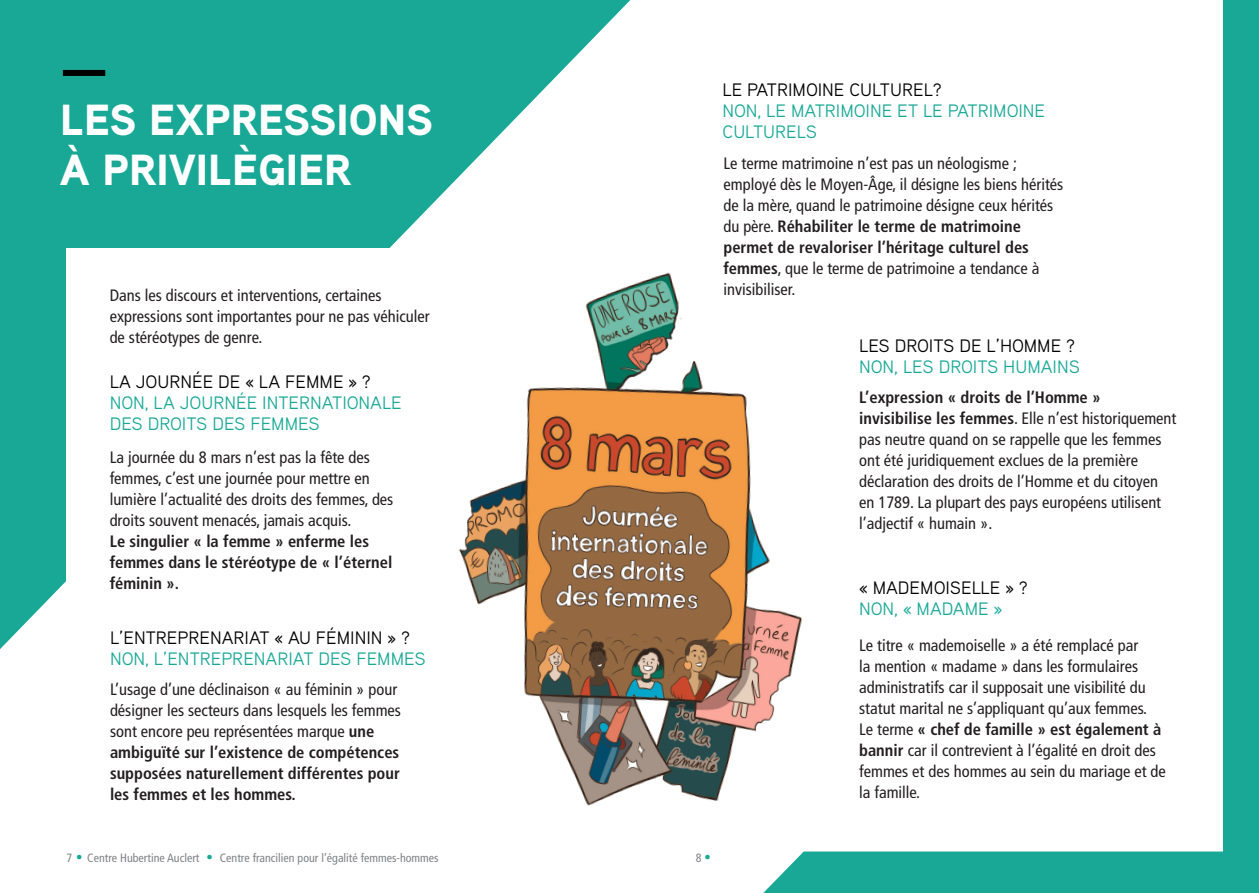
<style>
.page{position:relative;width:1259px;height:893px;background:#fff}
.page>*{position:absolute;margin:0;border:0;box-sizing:border-box;transform-origin:0 0}
.t1{font:900 43.5px/49.5px "Aaux Pro OT";color:#fff}
.t2{font:18px/21px "Aaux Pro OT";color:#19a896}
.t3{font:18px/21px "Aaux Pro OT";color:#000001}
.t4{font:condensed 16.5px/21px "Frutiger LT Std";color:#231f20}
.t5{font:700 condensed 16.5px/21px "Frutiger LT Std";color:#231f20}
.t6{font:condensed 12px "Frutiger LT Std";color:#808285}
.s1{color:#000001}
.s2{font-weight:700}
.s3{color:#19a896}
.s4{font-family:"Arial Narrow";font-weight:700;font-style:italic;font-stretch:normal;font-size:10.5px;color:#19a896}
</style>
<div class="page">
<svg style="left:0;top:0;width:630px;height:649px;fill:#19a896"></svg>
<div style="left:66px;top:248px;width:503px;height:370px;background:#fff"></div>
<div style="left:63px;top:70px;width:42px;height:6px;background:#000001"></div>
<div style="left:1223px;top:0;width:36px;height:893px;background:#19a896"></div>
<svg style="left:763px;top:851px;width:460px;height:42px"></svg>
<img style="left:429px;top:249px;width:374px;height:557px">
<p class="t1" style="left:60px;top:94px;width:374px">LES EXPRESSIONS<br>À PRIVILÈGIER</p>
<p class="t4" style="left:110px;top:285px;width:321px">Dans les discours et interventions, certaines expressions sont importantes pour ne pas véhiculer de stéréotypes de genre.</p>
<p class="t2" style="left:110px;top:371px;width:294px"><span class="s1">LA JOURNÉE DE « LA FEMME » ?<br></span>NON, LA JOURNÉE INTERNATIONALE<br>DES DROITS DES FEMMES</p>
<p class="t4" style="left:110px;top:447px;width:285px">La journée du 8 mars n’est pas la fête des femmes, c’est une journée pour mettre en lumière l’actualité des droits des femmes, des droits souvent menacés, jamais acquis.</p>
<p class="t5" style="left:110px;top:531px;width:284px">Le singulier « la femme » enferme les femmes dans le stéréotype de « l’éternel féminin ».</p>
<p class="t3" style="left:110px;top:626px;width:301px">L’ENTREPRENARIAT « AU FÉMININ » ?</p>
<p class="t2" style="left:110px;top:647px;width:317px">NON, L’ENTREPRENARIAT DES FEMMES</p>
<p class="t4" style="left:110px;top:678px;width:292px">L’usage d’une déclinaison « au féminin » pour désigner les secteurs dans lesquels les femmes sont encore peu représentées marque <span class="s2">une ambiguïté sur l’existence de compétences supposées naturellement différentes pour les femmes et les hommes.</span></p>
<p class="t3" style="left:722px;top:79px;width:221px">LE PATRIMOINE CULTUREL?</p>
<p class="t2" style="left:722px;top:100px;width:324px">NON, LE MATRIMOINE ET LE PATRIMOINE<br>CULTURELS</p>
<p class="t4" style="left:723px;top:153px;width:341px">Le terme matrimoine n’est pas un néologisme ; employé dès le Moyen-Âge, il désigne les biens hérités de la mère, quand le patrimoine désigne ceux hérités du père. <span class="s2">Réhabiliter le terme de matrimoine permet de revaloriser l’héritage culturel des femmes</span>, que le terme de patrimoine a tendance à invisibiliser.</p>
<p class="t3" style="left:859px;top:335px;width:217px">LES DROITS DE L’HOMME ?</p>
<p class="t2" style="left:859px;top:356px;width:222px">NON, LES DROITS HUMAINS</p>
<p class="t4" style="left:859px;top:387px;width:319px"><span class="s2">L’expression « droits de l’Homme » invisibilise les femmes</span>. Elle n’est historiquement pas neutre quand on se rappelle que les femmes ont été juridiquement exclues de la première déclaration des droits de l’Homme et du citoyen en 1789. La plupart des pays européens utilisent l’adjectif « humain ».</p>
<p class="t3" style="left:859px;top:576px;width:170px">« MADEMOISELLE » ?<br><span class="s3">NON, « MADAME »</span></p>
<p class="t4" style="left:859px;top:635px;width:289px">Le titre « mademoiselle » a été remplacé par la mention « madame » dans les formulaires administratifs car il supposait une visibilité du statut marital ne s’appliquant qu’aux femmes.</p>
<p class="t4" style="left:859px;top:719px;width:308px">Le terme <span class="s2">« chef de famille » est également à bannir</span> car il contrevient à l’égalité en droit des femmes et des hommes au sein du mariage et de la famille.</p>
<p class="t6" style="left:66px;top:851px;width:374px">7 <span class="s4">●</span> Centre Hubertine Auclert <span class="s4">●</span> Centre francilien pour l’égalité femmes-hommes</p>
<p class="t6" style="left:696px;top:851px;width:16px">8 <span class="s4">●</span></p>
</div>
